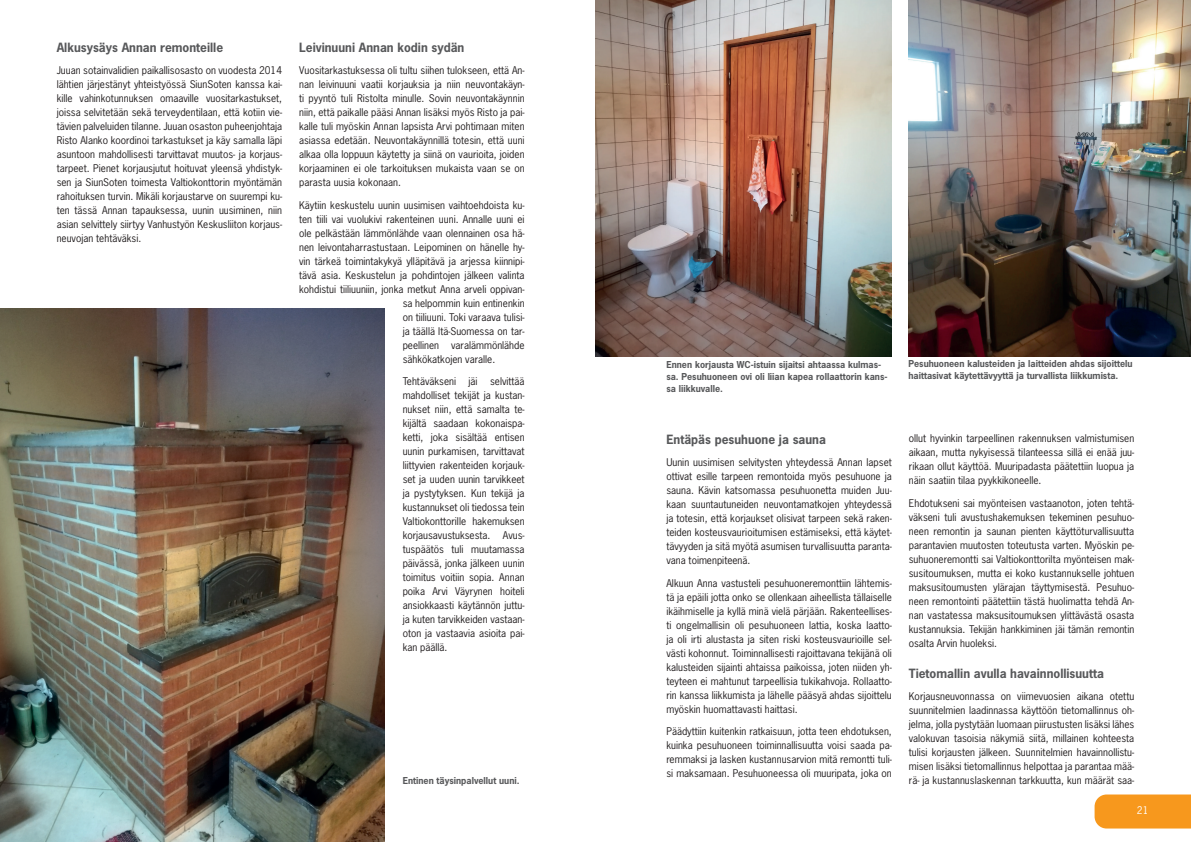
<style>
.page{position:relative;width:1191px;height:842px;background:#fff}
.page>*{position:absolute;margin:0;border:0;box-sizing:border-box;transform-origin:0 0}
.t1{font:700 12px "News Gothic Std";color:#57585a}
.t2{font:10px/14px "News Gothic Std";color:#231f20;text-align:justify}
.t3{font:10px "News Gothic Std";color:#fff}
.t4{font:700 9px/12px "News Gothic Std";color:#57585a}
</style>
<div class="page">
<div style="left:1094px;top:794px;width:97px;height:34px;background:#f7981d"></div>
<img style="left:0;top:308px;width:384px;height:534px">
<img style="left:595px;top:0;width:296px;height:356px">
<img style="left:908px;top:0;width:283px;height:357px">
<p class="t1" style="left:57px;top:39px;width:168px">Alkusysäys Annan remonteille</p>
<p class="t2" style="left:57px;top:64px;width:227px">Juuan sotainvalidien paikallisosasto on vuodesta 2014 lähtien järjestänyt yhteistyössä SiunSoten kanssa kai&shy;kille vahinkotunnuksen omaaville vuositarkastukset, joissa selvitetään sekä terveydentilaan, että kotiin vie&shy;tävien palveluiden tilanne. Juuan osaston puheenjohtaja Risto Alanko koordinoi tarkastukset ja käy samalla läpi asuntoon mahdollisesti tarvittavat muutos- ja korjaus&shy;tarpeet. Pienet korjausjutut hoituvat yleensä yhdistyk&shy;sen ja SiunSoten toimesta Valtiokonttorin myöntämän rahoituksen turvin. Mikäli korjaustarve on suurempi ku&shy;ten tässä Annan tapauksessa, uunin uusiminen, niin asian selvittely siirtyy Vanhustyön Keskusliiton korjaus&shy;neuvojan tehtäväksi.</p>
<p class="t1" style="left:299px;top:39px;width:167px">Leivinuuni Annan kodin sydän</p>
<p class="t2" style="left:299px;top:64px;width:227px">Vuositarkastuksessa oli tultu siihen tulokseen, että An&shy;nan leivinuuni vaatii korjauksia ja niin neuvontakäyn&shy;ti pyyntö tuli Ristolta minulle. Sovin neuvontakäynnin niin, että paikalle pääsi Annan lisäksi myös Risto ja pai&shy;kalle tuli myöskin Annan lapsista Arvi pohtimaan miten asiassa edetään. Neuvontakäynnillä totesin, että uuni alkaa olla loppuun käytetty ja siinä on vaurioita, joiden korjaaminen ei ole tarkoituksen mukaista vaan se on parasta uusia kokonaan.</p>
<p class="t2" style="left:299px;top:198px;width:227px">Käytiin keskustelu uunin uusimisen vaihtoehdoista ku-</p>
<p class="t2" style="left:299px;top:212px;width:227px">ten tiili vai vuolukivi rakenteinen uuni. Annalle uuni ei</p>
<p class="t2" style="left:299px;top:226px;width:227px">ole pelkästään lämmönlähde vaan olennainen osa hä-</p>
<p class="t2" style="left:299px;top:240px;width:227px">nen leivontaharrastustaan. Leipominen on hänelle hy-</p>
<p class="t2" style="left:299px;top:254px;width:227px">vin tärkeä toimintakykyä ylläpitävä ja arjessa kiinnipi-</p>
<p class="t2" style="left:299px;top:268px;width:227px">tävä asia. Keskustelun ja pohdintojen jälkeen valinta</p>
<p class="t2" style="left:299px;top:282px;width:227px">kohdistui tiiliuuniin, jonka metkut Anna arveli oppivan-</p>
<p class="t2" style="left:403px;top:296px;width:123px">sa helpommin kuin entinenkin</p>
<p class="t2" style="left:403px;top:310px;width:123px">on tiiliuuni. Toki varaava tulisi-</p>
<p class="t2" style="left:403px;top:324px;width:123px">ja täällä Itä-Suomessa on tar-</p>
<p class="t2" style="left:403px;top:338px;width:123px">peellinen varalämmönlähde</p>
<p class="t2" style="left:403px;top:352px;width:94px">sähkökatkojen varalle.</p>
<p class="t2" style="left:403px;top:375px;width:123px">Tehtäväkseni jäi selvittää mahdolliset tekijät ja kustan&shy;nukset niin, että samalta te&shy;kijältä saadaan kokonaispa&shy;ketti, joka sisältää entisen uunin purkamisen, tarvittavat liittyvien rakenteiden korjauk&shy;set ja uuden uunin tarvikkeet ja pystytyksen. Kun tekijä ja kustannukset oli tiedossa tein Valtiokonttorille hakemuksen korjausavustuksesta. Avus&shy;tuspäätös tuli muutamassa päivässä, jonka jälkeen uunin toimitus voitiin sopia. Annan poika Arvi Väyrynen hoiteli ansiokkaasti käytännön juttu&shy;ja kuten tarvikkeiden vastaan&shy;oton ja vastaavia asioita pai&shy;kan päällä.</p>
<p class="t4" style="left:403px;top:775px;width:118px">Entinen täysinpalvellut uuni.</p>
<p class="t4" style="left:666px;top:358px;width:223px">Ennen korjausta WC-istuin sijaitsi ahtaassa kulmas&shy;sa. Pesuhuoneen ovi oli liian kapea rollaattorin kans&shy;sa liikkuvalle.</p>
<p class="t4" style="left:908px;top:358px;width:225px">Pesuhuoneen kalusteiden ja laitteiden ahdas sijoittelu haittasivat käytettävyyttä ja turvallista liikkumista.</p>
<p class="t1" style="left:666px;top:431px;width:161px">Entäpäs pesuhuone ja sauna</p>
<p class="t2" style="left:666px;top:455px;width:227px">Uunin uusimisen selvitysten yhteydessä Annan lapset ottivat esille tarpeen remontoida myös pesuhuone ja sauna. Kävin katsomassa pesuhuonetta muiden Juu&shy;kaan suuntautuneiden neuvontamatkojen yhteydessä ja totesin, että korjaukset olisivat tarpeen sekä raken&shy;teiden kosteusvaurioitumisen estämiseksi, että käytet&shy;tävyyden ja sitä myötä asumisen turvallisuutta paranta&shy;vana toimenpiteenä.</p>
<p class="t2" style="left:666px;top:576px;width:227px">Alkuun Anna vastusteli pesuhuoneremonttiin lähtemis&shy;tä ja epäili jotta onko se ollenkaan aiheellista tällaiselle ikäihmiselle ja kyllä minä vielä pärjään. Rakenteellises&shy;ti ongelmallisin oli pesuhuoneen lattia, koska laatto&shy;ja oli irti alustasta ja siten riski kosteusvaurioille sel&shy;västi kohonnut. Toiminnallisesti rajoittavana tekijänä oli kalusteiden sijainti ahtaissa paikoissa, joten niiden yh&shy;teyteen ei mahtunut tarpeellisia tukikahvoja. Rollaatto&shy;rin kanssa liikkumista ja lähelle pääsyä ahdas sijoittelu myöskin huomattavasti haittasi.</p>
<p class="t2" style="left:666px;top:724px;width:227px">Päädyttiin kuitenkin ratkaisuun, jotta teen ehdotuksen, kuinka pesuhuoneen toiminnallisuutta voisi saada pa&shy;remmaksi ja lasken kustannusarvion mitä remontti tuli&shy;si maksamaan. Pesuhuoneessa oli muuripata, joka on</p>
<p class="t2" style="left:909px;top:431px;width:227px">ollut hyvinkin tarpeellinen rakennuksen valmistumisen aikaan, mutta nykyisessä tilanteessa sillä ei enää juu&shy;rikaan ollut käyttöä. Muuripadasta päätettiin luopua ja näin saatiin tilaa pyykkikoneelle.</p>
<p class="t2" style="left:909px;top:496px;width:227px">Ehdotukseni sai myönteisen vastaanoton, joten tehtä&shy;väkseni tuli avustushakemuksen tekeminen pesuhuo&shy;neen remontin ja saunan pienten käyttöturvallisuutta parantavien muutosten toteutusta varten. Myöskin pe&shy;suhuoneremontti sai Valtiokonttorilta myönteisen mak&shy;susitoumuksen, mutta ei koko kustannukselle johtuen maksusitoumusten ylärajan täyttymisestä. Pesuhuo&shy;neen remontointi päätettiin tästä huolimatta tehdä An&shy;nan vastatessa maksusitoumuksen ylittävästä osasta kustannuksia. Tekijän hankkiminen jäi tämän remontin osalta Arvin huoleksi.</p>
<p class="t1" style="left:909px;top:665px;width:196px">Tietomallin avulla havainnollisuutta</p>
<p class="t2" style="left:909px;top:689px;width:227px">Korjausneuvonnassa on viimevuosien aikana otettu suunnitelmien laadinnassa käyttöön tietomallinnus oh&shy;jelma, jolla pystytään luomaan piirustusten lisäksi lähes valokuvan tasoisia näkymiä siitä, millainen kohteesta tulisi korjausten jälkeen. Suunnitelmien havainnollistu&shy;misen lisäksi tietomallinnus helpottaa ja parantaa mää&shy;rä- ja kustannuslaskennan tarkkuutta, kun määrät saa-</p>
<p class="t3" style="left:1137px;top:804px;width:13px">21</p>
</div>
